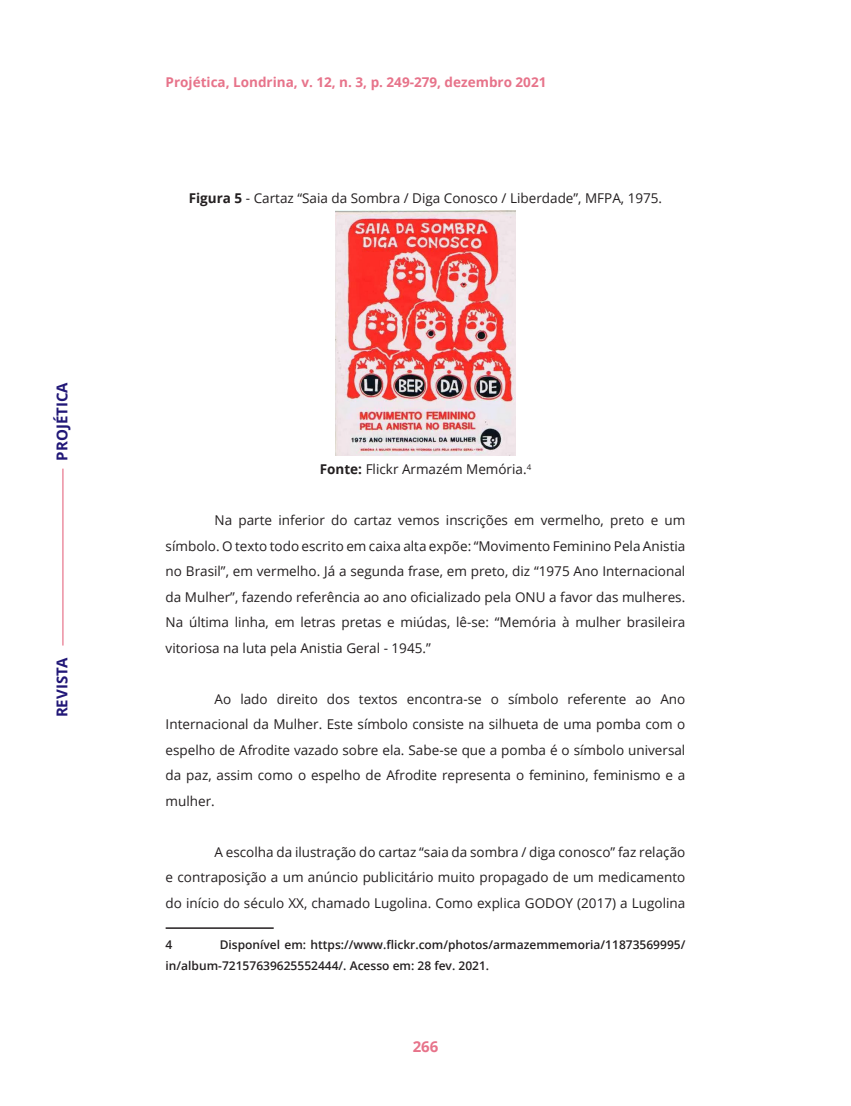
<style>
.page{position:relative;width:851px;height:1106px;background:#fff}
.page>*{position:absolute;margin:0;border:0;box-sizing:border-box;transform-origin:0 0}
.t1{font:700 15px "Open Sans";color:#211777}
.t2{font:700 15px "Open Sans";color:#e7738a}
.t3{font:13.5px/25.5px "Open Sans";color:#231f20;text-align:justify}
.t4{font:700 13.5px "Open Sans";color:#e7738a}
.t5{font:600 12px/21px "Open Sans";color:#231f20}
.s1{font-weight:700}
</style>
<div class="page">
<hr style="left:62px;top:468px;width:2px;height:177px;background:#e7738a">
<img style="left:336px;top:211px;width:179px;height:245px">
<hr style="left:166px;top:927px;width:108px;height:1px;background:#231f20">
<p class="t1" style="left:52px;top:460px;width:80px;rotate:-90deg">PROJÉTICA</p>
<p class="t1" style="left:52px;top:717px;width:62px;rotate:-90deg">REVISTA</p>
<p class="t4" style="left:166px;top:72px;width:382px">Projética, Londrina, v. 12, n. 3, p. 249-279, dezembro 2021</p>
<p class="t3" style="left:189px;top:185px;width:475px"><span class="s1">Figura 5</span> - Cartaz “Saia da Sombra / Diga Conosco / Liberdade”, MFPA, 1975.</p>
<p class="t3" style="left:320px;top:456px;width:213px"><span class="s1">Fonte:</span> Flickr Armazém Memória.<sup>4</sup></p>
<p class="t3" style="left:166px;top:507px;width:521px;text-indent:49px">Na parte inferior do cartaz vemos inscrições em vermelho, preto e um símbolo. O texto todo escrito em caixa alta expõe: “Movimento Feminino Pela Anistia no Brasil”, em vermelho. Já a segunda frase, em preto, diz “1975 Ano Internacional da Mulher”, fazendo referência ao ano oficializado pela ONU a favor das mulheres.<br>Na última linha, em letras pretas e miúdas, lê-se: “Memória à mulher brasileira vitoriosa na luta pela Anistia Geral - 1945.”</p>
<p class="t3" style="left:166px;top:685px;width:521px;text-indent:49px">Ao lado direito dos textos encontra-se o símbolo referente ao Ano Internacional da Mulher. Este símbolo consiste na silhueta de uma pomba com o espelho de Afrodite vazado sobre ela. Sabe-se que a pomba é o símbolo universal da paz, assim como o espelho de Afrodite representa o feminino, feminismo e a mulher.</p>
<p class="t3" style="left:166px;top:838px;width:521px;text-indent:49px">A escolha da ilustração do cartaz “saia da sombra / diga conosco” faz relação e contraposição a um anúncio publicitário muito propagado de um medicamento do início do século XX, chamado Lugolina. Como explica GODOY (2017) a Lugolina</p>
<p class="t5" style="left:166px;top:934px;width:8px">4</p>
<p class="t5" style="left:166px;top:934px;width:521px;text-indent:54px">Disponível em: https://www.flickr.com/photos/armazemmemoria/11873569995/ in/album-72157639625552444/. Acesso em: 28 fev. 2021.</p>
<p class="t2" style="left:412px;top:1035px;width:27px">266</p>
</div>
